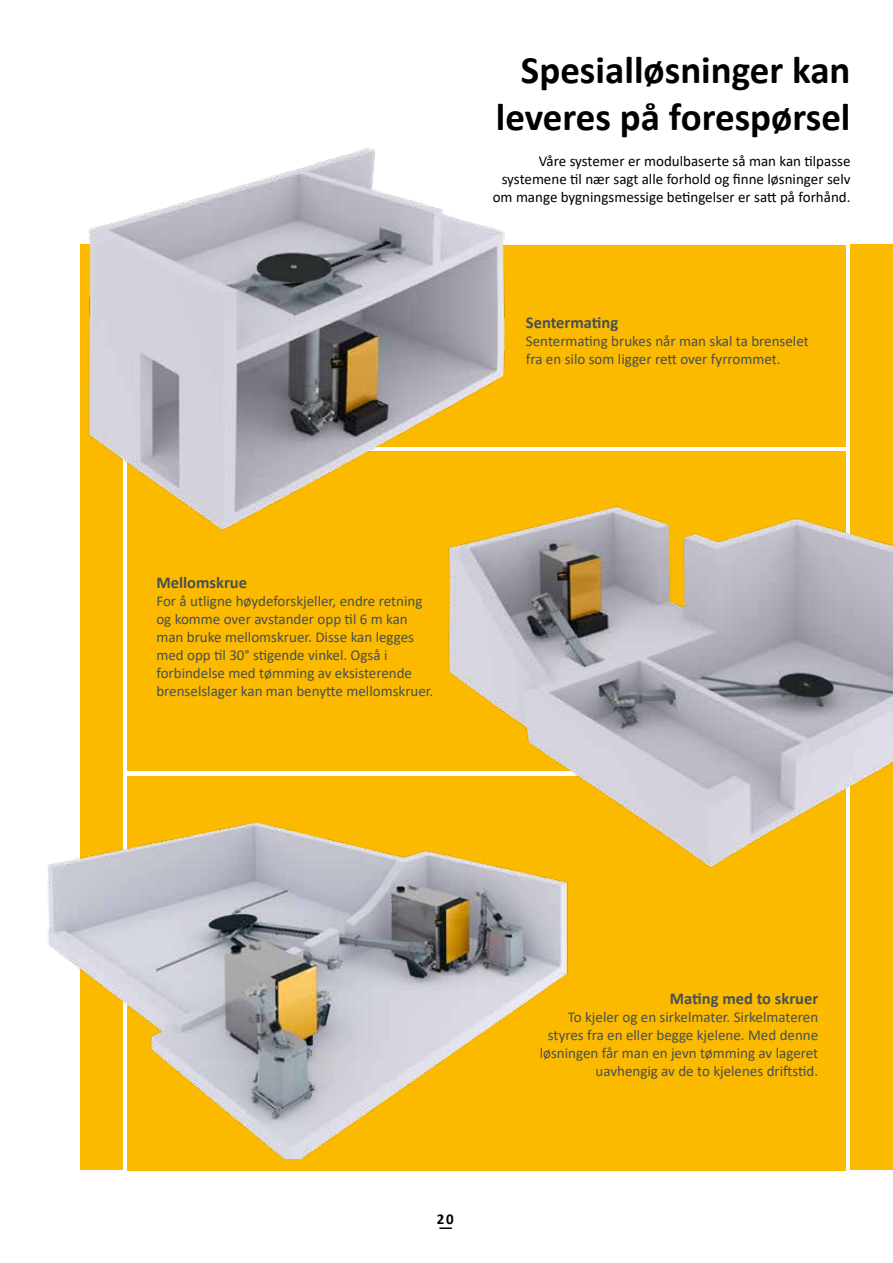
<style>
.page{position:relative;width:893px;height:1263px;background:#fff}
.page>*{position:absolute;margin:0;border:0;box-sizing:border-box;transform-origin:0 0}
.t1{font:700 39px/46.8px "Calibri";color:#000;text-align:right}
.t2{font:700 16.5px "Calibri";color:#455055}
.t3{font:15px/18px "Calibri";color:#455055}
.t4{font:15px/18px "Calibri";color:#000;text-align:right}
.t5{font:700 15px "Calibri";color:#000}
</style>
<div class="page">
<svg style="left:440px;top:1227px;width:11px;height:2px"></svg>
<div style="left:850px;top:245px;width:43px;height:925px;background:#fbb900"></div>
<div style="left:80px;top:245px;width:43px;height:925px;background:#fbb900"></div>
<div style="left:128px;top:245px;width:718px;height:201px;background:#fbb900"></div>
<div style="left:128px;top:776px;width:718px;height:394px;background:#fbb900"></div>
<div style="left:128px;top:451px;width:718px;height:320px;background:#fbb900"></div>
<img style="left:82px;top:148px;width:430px;height:389px">
<img style="left:48px;top:808px;width:520px;height:350px">
<img style="left:439px;top:496px;width:454px;height:379px">
<h1 class="t1" style="left:496px;top:46px;width:356px">Spesialløsninger kan leveres på forespørsel</h1>
<p class="t4" style="left:493px;top:152px;width:359px">Våre systemer er modulbaserte så man kan tilpasse systemene til nær sagt alle forhold og finne løsninger selv om mange bygningsmessige betingelser er satt på forhånd.</p>
<p class="t2" style="left:526px;top:311px;width:94px">Sentermating</p>
<p class="t3" style="left:526px;top:332px;width:284px">Sentermating brukes når man skal ta brenselet fra en silo som ligger rett over fyrrommet.</p>
<p class="t2" style="left:156px;top:571px;width:92px">Mellomskrue</p>
<p class="t3" style="left:156px;top:591px;width:279px">For å utligne høydeforskjeller, endre retning og komme over avstander opp til 6 m kan man bruke mellomskruer. Disse kan legges med opp til 30° stigende vinkel. Også i forbindelse med tømming av eksisterende brenselslager kan man benytte mellomskruer.</p>
<p class="t5" style="left:437px;top:1208px;width:18px">20</p>
<p class="t2" style="left:670px;top:986px;width:150px">Mating med to skruer</p>
<p class="t3" style="left:540px;top:1007px;width:280px;text-align:right">To kjeler og en sirkelmater. Sirkelmateren styres fra en eller begge kjelene. Med denne løsningen får man en jevn tømming av lageret uavhengig av de to kjelenes driftstid.</p>
</div>
